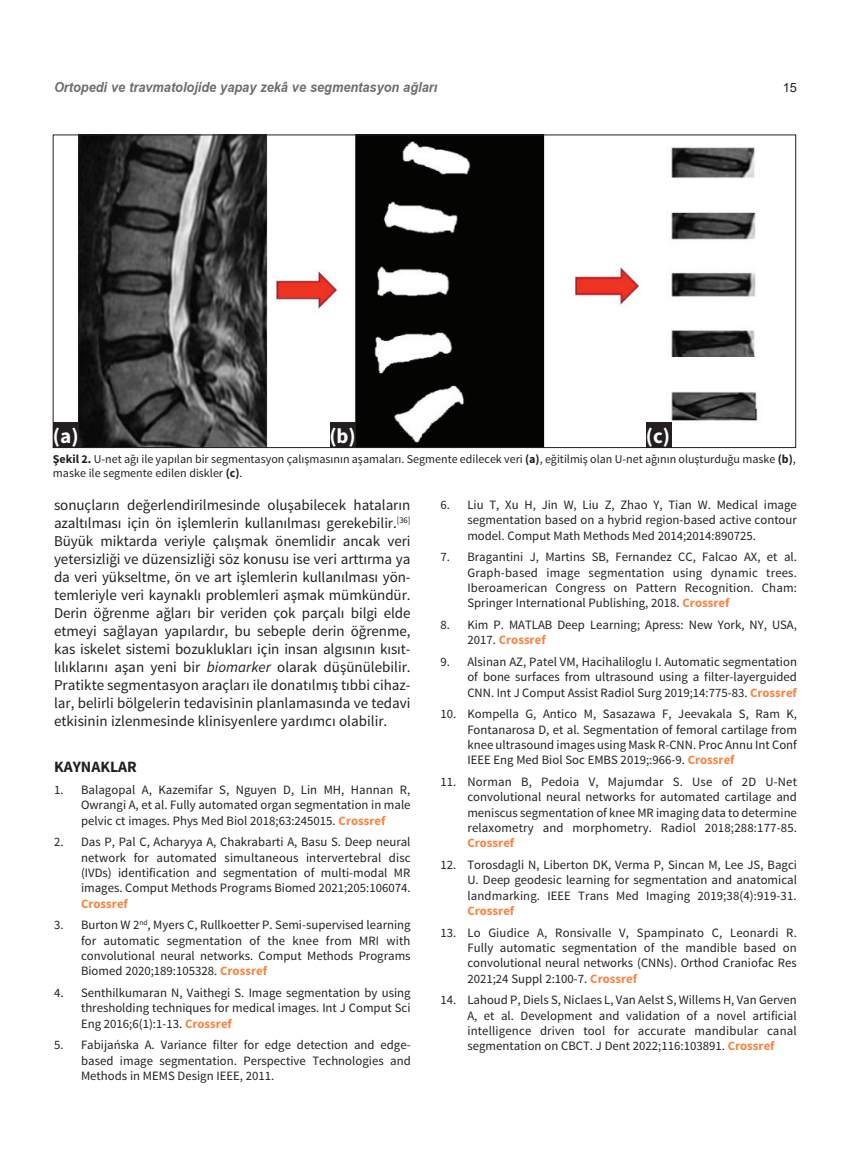
<style>
.page{position:relative;width:851px;height:1149px;background:#fff}
.page>*{position:absolute;margin:0;border:0;box-sizing:border-box;transform-origin:0 0}
.t1{font:700 21px "Source Sans Pro";color:#fff}
.t2{font:700 15.75px "Source Sans Pro";color:#231f20}
.t3{font:15px/18px "Source Sans Pro";color:#231f20;text-align:justify}
.t4{font:italic 700 14.1px "TR Arial";color:#6c6d70;scale:.91 1}
.t5{font:12.75px/15.3px "Source Sans Pro";color:#231f20;text-align:justify}
.t6{font:700 12.75px "Source Sans Pro";color:#f58544}
.t7{font:12.75px "Arial";color:#231f20}
.t8{font:12px/14.4px "Source Sans Pro";color:#231f20}
.s1{font-weight:700}
.s2{font-style:italic}
.s3{font-weight:700;color:#f58544}
</style>
<div class="page">
<img style="left:78px;top:137px;width:680px;height:308px">
<div style="left:646px;top:422px;width:26px;height:25px;background:#231f20"></div>
<div style="left:53px;top:422px;width:26px;height:25px;background:#231f20"></div>
<div style="left:330px;top:422px;width:25px;height:25px;background:#231f20"></div>
<p class="t4" style="left:54px;top:77px;width:422px">Ortopedi ve travmatolojide yapay zekâ ve segmentasyon ağları</p>
<p class="t7" style="left:782px;top:79px;width:16px">15</p>
<h1 class="t1" style="left:53px;top:422px;width:27px">(a)</h1>
<h1 class="t1" style="left:645px;top:422px;width:26px">(c)</h1>
<p class="t8" style="left:53px;top:451px;width:744px"><span class="s1">Şekil 2.</span> U-net ağı ile yapılan bir segmentasyon çalışmasının aşamaları. Segmente edilecek veri <span class="s1">(a)</span>, eğitilmiş olan U-net ağının oluşturduğu maske <span class="s1">(b)</span>, maske ile segmente edilen diskler <span class="s1">(c)</span>.</p>
<h1 class="t1" style="left:329px;top:422px;width:28px">(b)</h1>
<p class="t3" style="left:54px;top:495px;width:358px">sonuçların değerlendirilmesinde oluşabilecek hataların azaltılması için ön işlemlerin kullanılması gerekebilir.<sup>[36] </sup>Büyük miktarda veriyle çalışmak önemlidir ancak veri yetersizliği ve düzensizliği söz konusu ise veri arttırma ya da veri yükseltme, ön ve art işlemlerin kullanılması yön&shy;temleriyle veri kaynaklı problemleri aşmak mümkündür.<br>Derin öğrenme ağları bir veriden çok parçalı bilgi elde etmeyi sağlayan yapılardır, bu sebeple derin öğrenme, kas iskelet sistemi bozuklukları için insan algısının kısıt&shy;lılıklarını aşan yeni bir <span class="s2">biomarker</span> olarak düşünülebilir.<br>Pratikte segmentasyon araçları ile donatılmış tıbbi cihaz&shy;lar, belirli bölgelerin tedavisinin planlamasında ve tedavi etkisinin izlenmesinde klinisyenlere yardımcı olabilir.</p>
<p class="t2" style="left:54px;top:756px;width:84px">KAYNAKLAR</p>
<p class="t5" style="left:81px;top:782px;width:331px;text-indent:-27px">1. Balagopal A, Kazemifar S, Nguyen D, Lin MH, Hannan R, Owrangi A, et al. Fully automated organ segmentation in male pelvic ct images. Phys Med Biol 2018;63:245015. <span class="s3">Crossref</span></p>
<p class="t5" style="left:81px;top:834px;width:331px;text-indent:-27px">2. Das P, Pal C, Acharyya A, Chakrabarti A, Basu S. Deep neural network for automated simultaneous intervertebral disc (IVDs) identification and segmentation of multi-modal MR images. Comput Methods Programs Biomed 2021;205:106074.</p>
<p class="t6" style="left:81px;top:894px;width:48px">Crossref</p>
<p class="t5" style="left:81px;top:917px;width:331px;text-indent:-27px">3. Burton W 2<sup>nd</sup>, Myers C, Rullkoetter P. Semi-supervised learning for automatic segmentation of the knee from MRI with convolutional neural networks. Comput Methods Programs Biomed 2020;189:105328. <span class="s3">Crossref</span></p>
<p class="t5" style="left:81px;top:984px;width:331px;text-indent:-27px">4. Senthilkumaran N, Vaithegi S. Image segmentation by using thresholding techniques for medical images. Int J Comput Sci Eng 2016;6(1):1-13. <span class="s3">Crossref</span></p>
<p class="t5" style="left:81px;top:1037px;width:331px;text-indent:-27px">5. Fabijańska A. Variance filter for edge detection and edge&shy;based image segmentation. Perspective Technologies and Methods in MEMS Design IEEE, 2011.</p>
<p class="t5" style="left:467px;top:497px;width:331px;text-indent:-27px">6. Liu T, Xu H, Jin W, Liu Z, Zhao Y, Tian W. Medical image segmentation based on a hybrid region-based active contour model. Comput Math Methods Med 2014;2014:890725.</p>
<p class="t5" style="left:467px;top:549px;width:331px;text-indent:-27px">7. Bragantini J, Martins SB, Fernandez CC, Falcao AX, et al.<br>Graph-based image segmentation using dynamic trees.<br>Iberoamerican Congress on Pattern Recognition. Cham:<br>Springer International Publishing, 2018. <span class="s3">Crossref</span></p>
<p class="t5" style="left:467px;top:617px;width:331px;text-indent:-27px">8. Kim P. MATLAB Deep Learning; Apress: New York, NY, USA,<br>2017. <span class="s3">Crossref</span></p>
<p class="t5" style="left:467px;top:654px;width:331px;text-indent:-27px">9. Alsinan AZ, Patel VM, Hacihaliloglu I. Automatic segmentation of bone surfaces from ultrasound using a filter-layerguided CNN. Int J Comput Assist Radiol Surg 2019;14:775-83. <span class="s3">Crossref</span></p>
<p class="t5" style="left:467px;top:706px;width:331px;text-indent:-27px">10. Kompella G, Antico M, Sasazawa F, Jeevakala S, Ram K, Fontanarosa D, et al. Segmentation of femoral cartilage from knee ultrasound images using Mask R-CNN. Proc Annu Int Conf IEEE Eng Med Biol Soc EMBS 2019;:966-9. <span class="s3">Crossref</span></p>
<p class="t5" style="left:467px;top:774px;width:331px;text-indent:-27px">11. Norman B, Pedoia V, Majumdar S. Use of 2D U-Net convolutional neural networks for automated cartilage and meniscus segmentation of knee MR imaging data to determine relaxometry and morphometry. Radiol 2018;288:177-85.</p>
<p class="t6" style="left:467px;top:834px;width:48px">Crossref</p>
<p class="t5" style="left:467px;top:857px;width:331px;text-indent:-27px">12. Torosdagli N, Liberton DK, Verma P, Sincan M, Lee JS, Bagci U. Deep geodesic learning for segmentation and anatomical landmarking. IEEE Trans Med Imaging 2019;38(4):919-31.</p>
<p class="t6" style="left:467px;top:902px;width:48px">Crossref</p>
<p class="t5" style="left:467px;top:924px;width:331px;text-indent:-27px">13. Lo Giudice A, Ronsivalle V, Spampinato C, Leonardi R.<br>Fully automatic segmentation of the mandible based on convolutional neural networks (CNNs). Orthod Craniofac Res 2021;24 Suppl 2:100-7. <span class="s3">Crossref</span></p>
<p class="t5" style="left:467px;top:992px;width:331px;text-indent:-27px">14. Lahoud P, Diels S, Niclaes L, Van Aelst S, Willems H, Van Gerven A, et al. Development and validation of a novel artificial intelligence driven tool for accurate mandibular canal segmentation on CBCT. J Dent 2022;116:103891. <span class="s3">Crossref</span></p>
</div>
